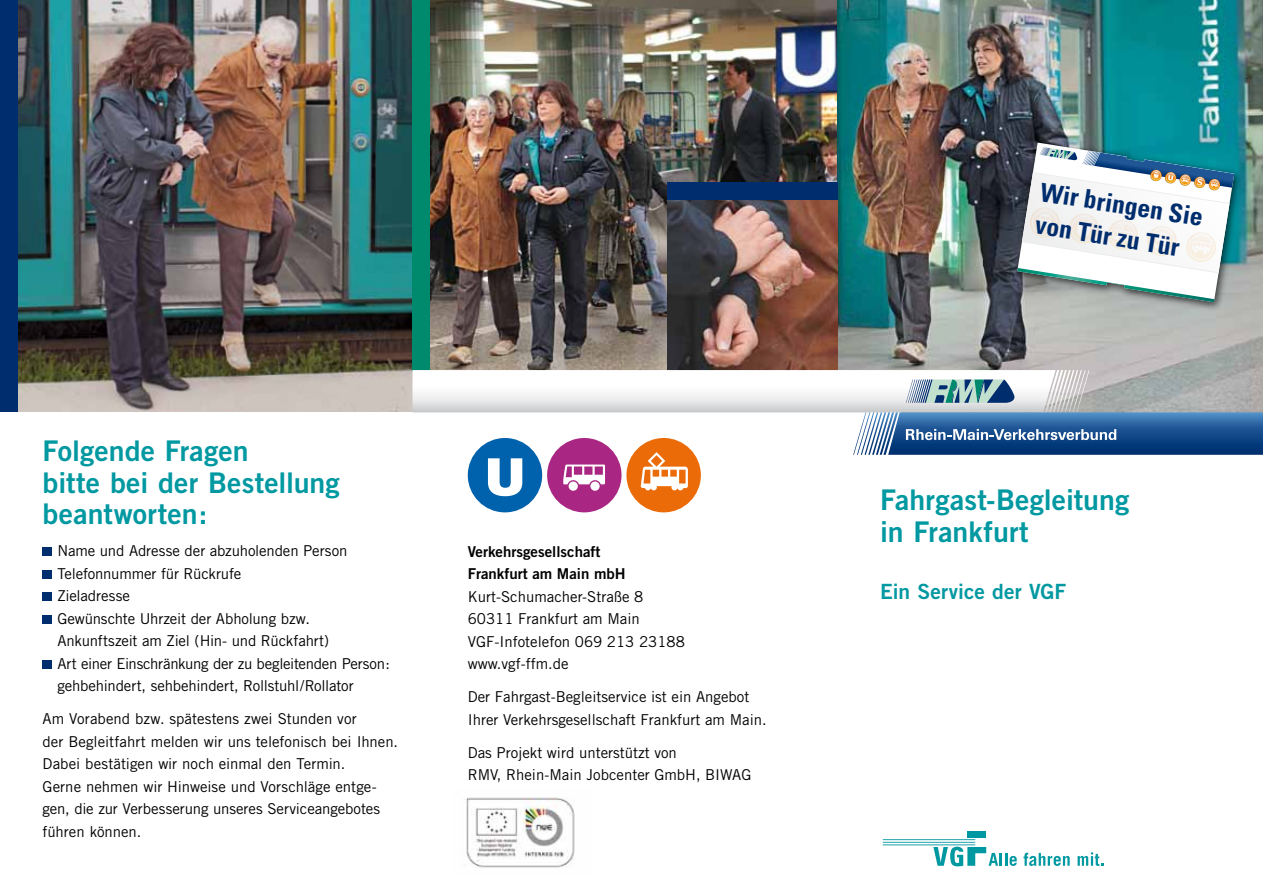
<style>
.page{position:relative;width:1263px;height:893px;background:#fff}
.page>*{position:absolute;margin:0;border:0;box-sizing:border-box;transform-origin:0 0}
.t1{font:28.5px/31.5px "Trade Gothic Bold Two";letter-spacing:.005em;color:#0098a1}
.t2{font:700 condensed 25.65px/33.2px "Univers";color:#002d6d}
.t3{font:21px "Trade Gothic Bold Two";letter-spacing:.005em;color:#0098a1}
.t4{font:15px/22.5px "Trade Gothic";color:#000}
.t5{font:15px/22.5px "Trade Gothic Bold Two";color:#000}
</style>
<div class="page">
<img style="left:429px;top:0;width:409px;height:370px">
<img style="left:838px;top:0;width:425px;height:370px">
<img style="left:17px;top:0;width:395px;height:412px">
<div style="left:43px;top:548px;width:9px;height:8px;background:#002d6d"></div>
<div style="left:43px;top:570px;width:9px;height:9px;background:#002d6d"></div>
<div style="left:43px;top:593px;width:9px;height:8px;background:#002d6d"></div>
<div style="left:43px;top:615px;width:9px;height:9px;background:#002d6d"></div>
<div style="left:43px;top:660px;width:9px;height:9px;background:#002d6d"></div>
<div style="left:412px;top:0;width:17px;height:370px;background:#008a6d"></div>
<img style="left:668px;top:199px;width:170px;height:171px">
<img style="left:1007px;top:133px;width:242px;height:185px">
<svg style="left:1017px;top:143px;width:217px;height:159px"></svg>
<svg style="left:1023px;top:853px;width:47px;height:13px"></svg>
<svg style="left:1077px;top:852px;width:26px;height:14px"></svg>
<div style="left:967px;top:831px;width:19px;height:7px;background:#0098a1"></div>
<svg style="left:883px;top:839px;width:134px;height:27px"></svg>
<div style="left:0;top:0;width:17px;height:412px;background:#002d6d"></div>
<div style="left:668px;top:182px;width:170px;height:17px;background:#002d6d"></div>
<img style="left:465px;top:797px;width:110px;height:71px">
<svg style="left:412px;top:370px;width:851px;height:142px"></svg>
<h1 class="t1" style="left:43px;top:435px;width:299px">Folgende Fragen<br>bitte bei der Bestellung beantworten:</h1>
<p class="t4" style="left:57px;top:540px;width:334px">Name und Adresse der abzuholenden Person Telefonnummer für Rückrufe<br>Zieladresse<br>Gewünschte Uhrzeit der Abholung bzw.<br>Ankunftszeit am Ziel (Hin- und Rückfahrt)<br>Art einer Einschränkung der zu begleitenden Person: gehbehindert, sehbehindert, Rollstuhl/Rollator</p>
<p class="t4" style="left:43px;top:708px;width:357px">Am Vorabend bzw. spätestens zwei Stunden vor<br>der Begleitfahrt melden wir uns telefonisch bei Ihnen.<br>Dabei bestätigen wir noch einmal den Termin.<br>Gerne nehmen wir Hinweise und Vorschläge entge&shy;gen, die zur Verbesserung unseres Serviceangebotes führen können.</p>
<p class="t5" style="left:468px;top:540px;width:159px">Verkehrsgesellschaft<br>Frankfurt am Main mbH</p>
<p class="t4" style="left:468px;top:585px;width:219px">Kurt-Schumacher-Straße 8<br>60311 Frankfurt am Main<br>VGF-Infotelefon 069 213 23188 www.vgf-ffm.de</p>
<p class="t4" style="left:468px;top:686px;width:300px">Der Fahrgast-Begleitservice ist ein Angebot<br>Ihrer Verkehrsgesellschaft Frankfurt am Main.</p>
<p class="t4" style="left:468px;top:741px;width:285px">Das Projekt wird unterstützt von<br>RMV, Rhein-Main Jobcenter GmbH, BIWAG</p>
<h2 class="t2" style="left:1043px;top:175px;width:166px;rotate:9deg">Wir bringen Sie von Tür zu Tür</h2>
<h1 class="t1" style="left:880px;top:484px;width:251px">Fahrgast-Begleitung in Frankfurt</h1>
<h3 class="t3" style="left:880px;top:578px;width:188px">Ein Service der VGF</h3>
</div>
